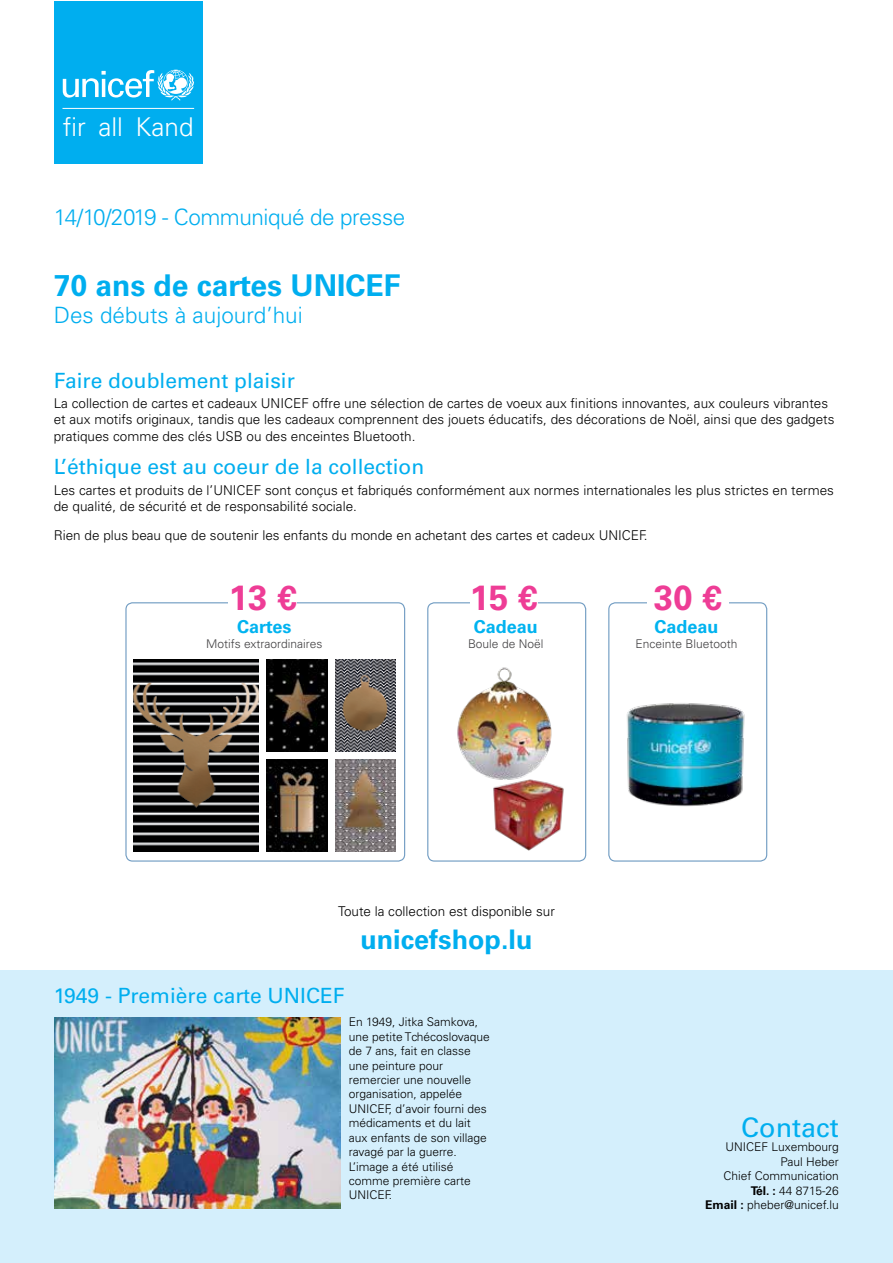
<style>
.page{position:relative;width:893px;height:1263px;background:#fff}
.page>*{position:absolute;margin:0;border:0;box-sizing:border-box;transform-origin:0 0}
.t1{font:700 34.95px "Univers LT Std";color:#ee3d96}
.t2{font:700 30px "Univers LT Std";color:#00aeef}
.t3{font:700 27px "Univers LT Std";color:#00aeef}
.t4{font:27px "Univers LT Std";color:#00aeef}
.t5{font:300 25.95px "Univers LT Std";color:#fff}
.t6{font:300 22.5px "Univers LT Std";letter-spacing:-.02em;color:#00aeef}
.t7{font:300 22.5px "Univers LT Std";color:#00aeef}
.t8{font:21px "Univers LT Std";color:#00aeef}
.t9{font:700 18px "Univers LT Std";color:#00b3f0}
.t10{font:300 13.5px/16.2px "Univers LT Std";color:#000}
.t11{font:300 12px/14.4px "Univers LT Std";color:#000}
.t12{font:300 12px "Univers LT Std";color:#414042}
.s1{font-weight:700}
</style>
<div class="page">
<div style="left:0;top:971px;width:893px;height:292px;background:#d4effc"></div>
<div style="left:608px;top:602px;width:159px;height:260px;border:1px solid #729dc3;border-radius:7px"></div>
<img style="left:626px;top:703px;width:119px;height:104px">
<div style="left:647px;top:585px;width:82px;height:25px;background:#fff"></div>
<div style="left:125px;top:602px;width:280px;height:260px;border:1px solid #729dc3;border-radius:7px"></div>
<img style="left:134px;top:660px;width:125px;height:191px">
<div style="left:229px;top:585px;width:68px;height:28px;background:#fff"></div>
<img style="left:267px;top:660px;width:60px;height:92px">
<img style="left:267px;top:759px;width:60px;height:92px">
<img style="left:335px;top:660px;width:60px;height:92px">
<img style="left:335px;top:759px;width:60px;height:92px">
<div style="left:427px;top:602px;width:159px;height:260px;border:1px solid #729dc3;border-radius:7px"></div>
<img style="left:457px;top:667px;width:95px;height:112px">
<div style="left:470px;top:585px;width:67px;height:28px;background:#fff"></div>
<img style="left:492px;top:776px;width:72px;height:75px">
<img style="left:54px;top:1018px;width:287px;height:191px">
<div style="left:54px;top:1px;width:149px;height:163px;background:#00aeef"></div>
<svg style="left:63px;top:70px;width:131px;height:30px"></svg>
<hr style="left:63px;top:108px;width:131px;height:1px;background:#fff">
<h3 class="t5" style="left:63px;top:111px;width:132px">fir all Kand</h3>
<h3 class="t6" style="left:54px;top:203px;width:353px">14/10/2019 - Communiqué de presse</h3>
<h2 class="t2" style="left:54px;top:268px;width:348px">70 ans de cartes UNICEF</h2>
<h3 class="t7" style="left:54px;top:302px;width:250px">Des débuts à aujourd’hui</h3>
<h3 class="t8" style="left:54px;top:368px;width:243px">Faire doublement plaisir</h3>
<p class="t10" style="left:54px;top:395px;width:782px">La collection de cartes et cadeaux UNICEF offre une sélection de cartes de voeux aux finitions innovantes, aux couleurs vibrantes et aux motifs originaux, tandis que les cadeaux comprennent des jouets éducatifs, des décorations de Noël, ainsi que des gadgets pratiques comme des clés USB ou des enceintes Bluetooth.</p>
<h3 class="t8" style="left:54px;top:454px;width:372px">L’éthique est au coeur de la collection</h3>
<p class="t10" style="left:54px;top:482px;width:782px">Les cartes et produits de l’UNICEF sont conçus et fabriqués conformément aux normes internationales les plus strictes en termes de qualité, de sécurité et de responsabilité sociale.</p>
<p class="t10" style="left:54px;top:527px;width:595px">Rien de plus beau que de soutenir les enfants du monde en achetant des cartes et cadeux UNICEF.</p>
<h1 class="t1" style="left:229px;top:577px;width:69px">13 €</h1>
<h3 class="t9" style="left:237px;top:616px;width:56px">Cartes</h3>
<p class="t12" style="left:206px;top:636px;width:118px">Motifs extraordinaires</p>
<h1 class="t1" style="left:470px;top:577px;width:69px">15 €</h1>
<h3 class="t9" style="left:474px;top:616px;width:66px">Cadeau</h3>
<p class="t12" style="left:468px;top:636px;width:77px">Boule de Noël</p>
<h1 class="t1" style="left:654px;top:577px;width:69px">30 €</h1>
<h3 class="t9" style="left:654px;top:616px;width:66px">Cadeau</h3>
<p class="t12" style="left:635px;top:636px;width:104px">Enceinte Bluetooth</p>
<p class="t10" style="left:338px;top:903px;width:218px">Toute la collection est disponible sur</p>
<h3 class="t3" style="left:360px;top:923px;width:174px">unicefshop.lu</h3>
<h3 class="t8" style="left:54px;top:983px;width:292px">1949 - Première carte UNICEF</h3>
<p class="t11" style="left:349px;top:1015px;width:142px">En 1949, Jitka Samkova, une petite Tchécoslovaque de 7 ans, fait en classe une peinture pour remercier une nouvelle organisation, appelée<br>UNICEF, d’avoir fourni des médicaments et du lait aux enfants de son village ravagé par la guerre.<br>L’image a été utilisé comme première carte<br>UNICEF.</p>
<h3 class="t4" style="left:741px;top:1111px;width:99px">Contact</h3>
<p class="t11" style="left:705px;top:1140px;width:135px;text-align:right">UNICEF Luxembourg<br>Paul Heber<br>Chief Communication<br><span class="s1">Tél. :</span> 44 8715-26<br><span class="s1">Email :</span> pheber@unicef.lu</p>
</div>
